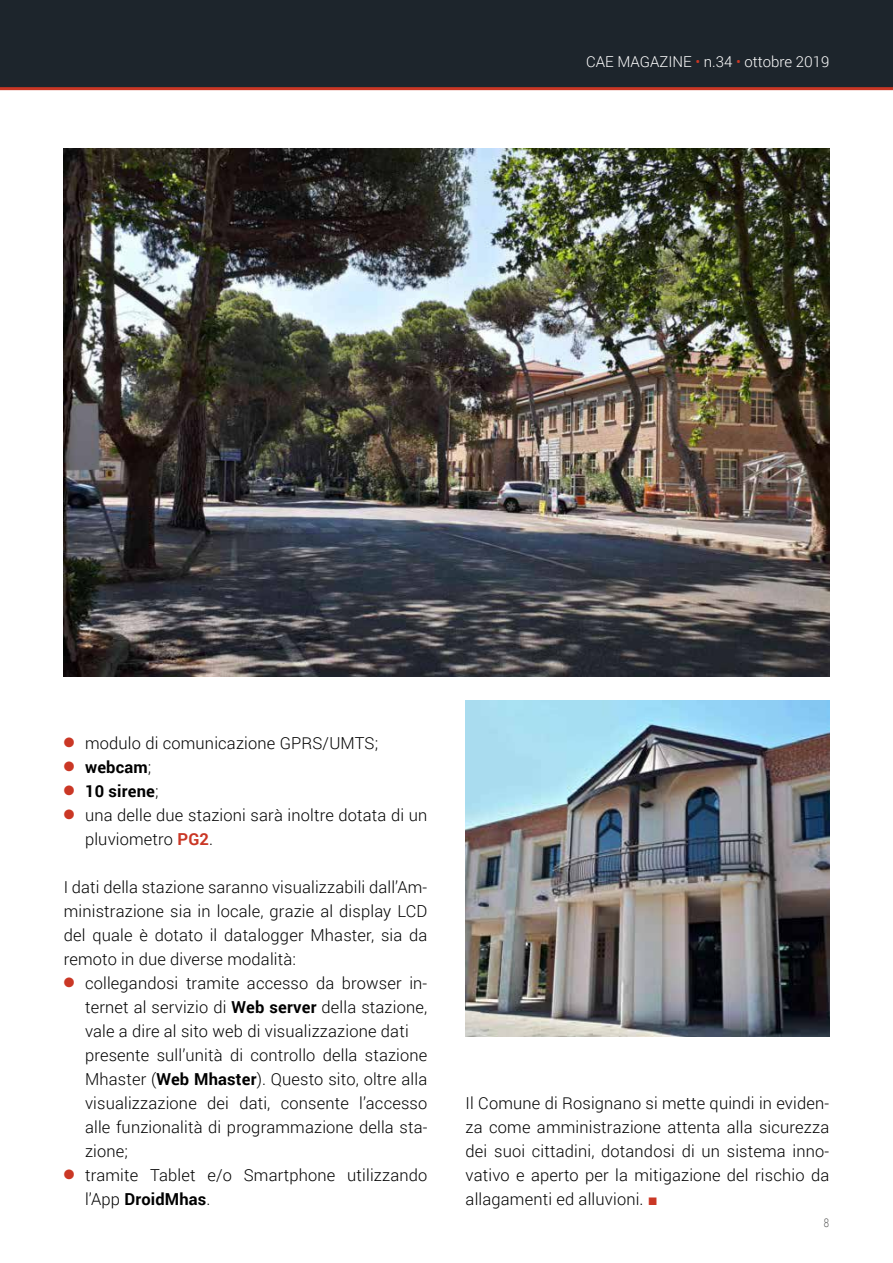
<style>
.page{position:relative;width:893px;height:1263px;background:#fff}
.page>*{position:absolute;margin:0;border:0;box-sizing:border-box;transform-origin:0 0}
.t1{font:300 16.5px/24px "Roboto";letter-spacing:.01em;color:#000}
.t2{font:700 16.5px "Roboto";letter-spacing:.01em;color:#000}
.t3{font:300 15px "Roboto";color:#fff}
.t4{font:300 12px "Roboto";color:#575756;scale:.8 1}
.s1{color:#ca3725}
.s2{font-weight:300}
.s3{font-weight:700;color:#ca3725}
.s4{font-weight:700}
.s5{font-family:"Times New Roman";font-weight:400;color:#ca3725}
</style>
<div class="page">
<div style="left:0;top:0;width:893px;height:88px;background:#1d252c"></div>
<hr style="left:0;top:87px;width:893px;height:3px;background:#ca3725">
<img style="left:64px;top:149px;width:765px;height:528px">
<img style="left:466px;top:701px;width:363px;height:336px">
<p class="t3" style="left:586px;top:52px;width:245px">CAE MAGAZINE <span class="s1">•</span> n.34 <span class="s1">•</span> ottobre 2019</p>
<p class="t1" style="left:64px;top:730px;width:316px"><span class="s1">●</span> modulo di comunicazione GPRS/UMTS;</p>
<p class="t2" style="left:64px;top:755px;width:89px"><span class="s1">●</span> webcam<span class="s2">;</span></p>
<p class="t2" style="left:64px;top:779px;width:96px"><span class="s1">●</span> 10 sirene<span class="s2">;</span></p>
<p class="t1" style="left:85px;top:802px;width:344px;text-indent:-21px"><span class="s1">●</span> una delle due stazioni sarà inoltre dotata di un pluviometro <span class="s3">PG2</span>.</p>
<p class="t1" style="left:64px;top:874px;width:365px;text-align:justify">I dati della stazione saranno visualizzabili dall’Am&shy;ministrazione sia in locale, grazie al display LCD del quale è dotato il datalogger Mhaster, sia da remoto in due diverse modalità:</p>
<p class="t1" style="left:85px;top:970px;width:344px;text-indent:-21px"><span class="s1">●</span> collegandosi tramite accesso da browser in&shy;ternet al servizio di <span class="s4">Web server</span> della stazione, vale a dire al sito web di visualizzazione dati presente sull’unità di controllo della stazione Mhaster (<span class="s4">Web Mhaster</span>). Questo sito, oltre alla visualizzazione dei dati, consente l’accesso alle funzionalità di programmazione della sta&shy;zione;</p>
<p class="t1" style="left:85px;top:1162px;width:344px;text-indent:-21px"><span class="s1">●</span> tramite Tablet e/o Smartphone utilizzando l’App <span class="s4">DroidMhas</span>.</p>
<p class="t1" style="left:466px;top:1090px;width:365px;text-align:justify">Il Comune di Rosignano si mette quindi in eviden&shy;za come amministrazione attenta alla sicurezza dei suoi cittadini, dotandosi di un sistema inno&shy;vativo e aperto per la mitigazione del rischio da allagamenti ed alluvioni. <span class="s5">■</span></p>
<p class="t4" style="left:824px;top:1214px;width:8px">8</p>
</div>
